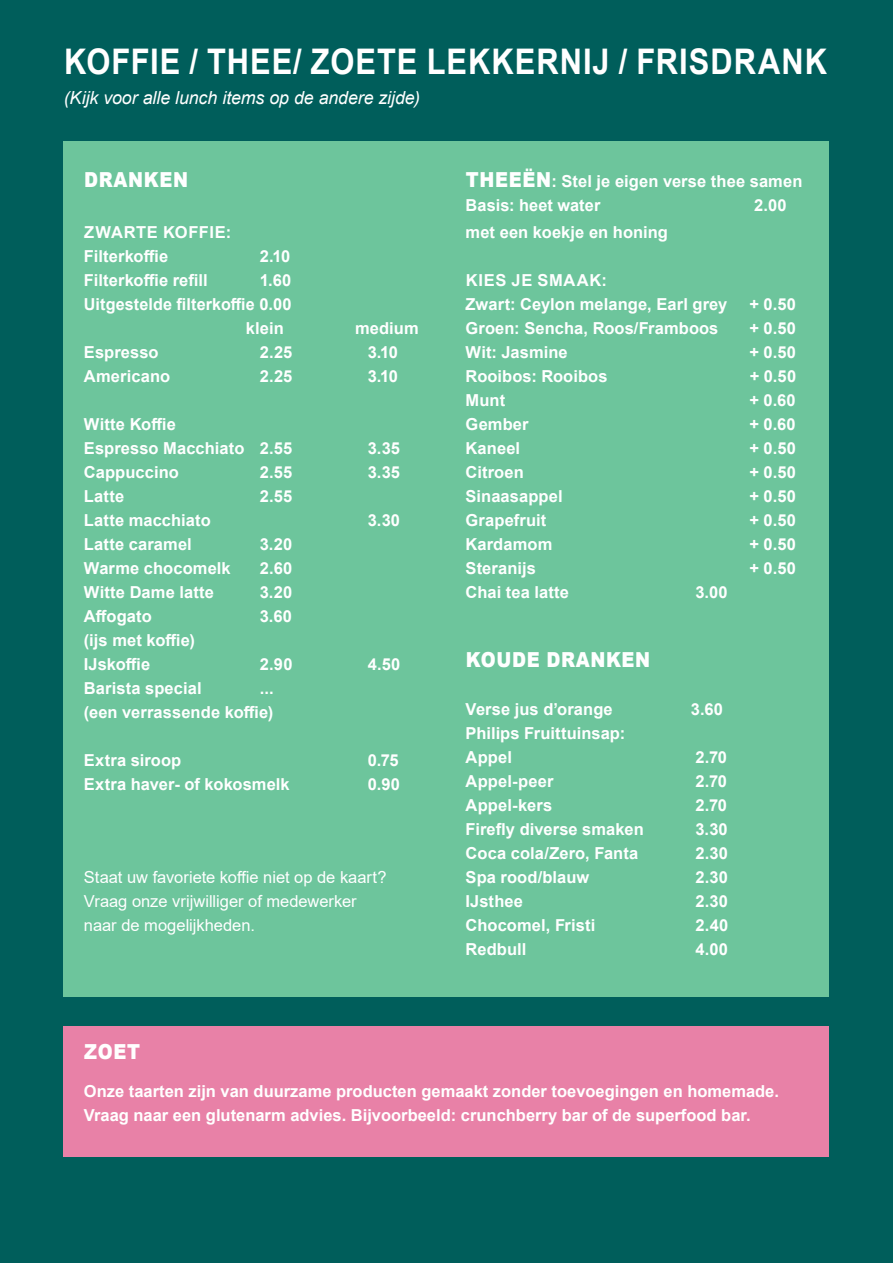
<style>
.page{position:relative;width:893px;height:1263px;background:#005e5b}
.page>*{position:absolute;margin:0;border:0;box-sizing:border-box;transform-origin:0 0}
.t1{font:700 35.25px "Arial";letter-spacing:.03em;color:#fff;scale:.87 1}
.t2{font:900 20.7px "Arial";letter-spacing:.035em;color:#fff;scale:.87 1}
.t3{font:italic 18px "Arial";letter-spacing:-.005em;color:#fff}
.t4{font:700 16.5px/24px "Arial";letter-spacing:.005em;color:#fff}
.t5{font:16.5px/24px "Arial";color:#fff}
.t6{font:700 16.5px "Arial";letter-spacing:.035em;color:#fff}
.t7{font:700 16.5px "Arial";letter-spacing:.045em;color:#fff}
.s1{font-weight:900;font-size:20.7px}
</style>
<div class="page">
<div style="left:64px;top:141px;width:765px;height:856px;background:#6dc59c"></div>
<div style="left:64px;top:1026px;width:765px;height:131px;background:#e881a7"></div>
<p class="t1" style="left:64px;top:37px;width:878px">KOFFIE / THEE/ ZOETE LEKKERNIJ / FRISDRANK</p>
<p class="t3" style="left:64px;top:86px;width:358px">(Kijk voor alle lunch items op de andere zijde)</p>
<p class="t2" style="left:84px;top:164px;width:121px">DRANKEN</p>
<p class="t6" style="left:84px;top:220px;width:148px">ZWARTE KOFFIE:</p>
<p class="t4" style="left:84px;top:244px;width:86px">Filterkoffie</p>
<p class="t4" style="left:260px;top:244px;width:32px">2.10</p>
<p class="t4" style="left:84px;top:268px;width:125px">Filterkoffie refill</p>
<p class="t4" style="left:260px;top:268px;width:33px">1.60</p>
<p class="t4" style="left:84px;top:292px;width:209px">Uitgestelde filterkoffie 0.00</p>
<p class="t4" style="left:246px;top:316px;width:39px">klein</p>
<p class="t4" style="left:355px;top:316px;width:65px">medium</p>
<p class="t4" style="left:84px;top:340px;width:76px">Espresso</p>
<p class="t4" style="left:260px;top:340px;width:34px">2.25</p>
<p class="t4" style="left:368px;top:340px;width:32px">3.10</p>
<p class="t4" style="left:84px;top:364px;width:88px">Americano</p>
<p class="t4" style="left:260px;top:364px;width:34px">2.25</p>
<p class="t4" style="left:368px;top:364px;width:32px">3.10</p>
<p class="t4" style="left:84px;top:412px;width:93px">Witte Koffie</p>
<p class="t4" style="left:84px;top:436px;width:210px">Espresso Macchiato 2.55</p>
<p class="t4" style="left:368px;top:436px;width:34px">3.35</p>
<p class="t4" style="left:84px;top:460px;width:96px">Cappuccino</p>
<p class="t4" style="left:260px;top:460px;width:34px">2.55</p>
<p class="t4" style="left:368px;top:460px;width:34px">3.35</p>
<p class="t4" style="left:84px;top:484px;width:42px">Latte</p>
<p class="t4" style="left:260px;top:484px;width:34px">2.55</p>
<p class="t4" style="left:84px;top:508px;width:128px">Latte macchiato</p>
<p class="t4" style="left:368px;top:508px;width:34px">3.30</p>
<p class="t4" style="left:84px;top:532px;width:109px">Latte caramel</p>
<p class="t4" style="left:260px;top:532px;width:34px">3.20</p>
<p class="t4" style="left:84px;top:556px;width:148px">Warme chocomelk</p>
<p class="t4" style="left:260px;top:556px;width:34px">2.60</p>
<p class="t4" style="left:84px;top:580px;width:132px">Witte Dame latte</p>
<p class="t4" style="left:260px;top:580px;width:34px">3.20</p>
<p class="t4" style="left:84px;top:604px;width:69px">Affogato</p>
<p class="t4" style="left:260px;top:604px;width:34px">3.60</p>
<p class="t4" style="left:84px;top:628px;width:113px">(ijs met koffie)</p>
<p class="t4" style="left:84px;top:652px;width:68px">IJskoffie</p>
<p class="t4" style="left:260px;top:652px;width:34px">2.90</p>
<p class="t4" style="left:368px;top:652px;width:34px">4.50</p>
<p class="t4" style="left:84px;top:676px;width:119px">Barista special</p>
<p class="t4" style="left:84px;top:676px;width:191px;text-align:right">...<br>(een verrassende koffie)</p>
<p class="t4" style="left:84px;top:748px;width:99px">Extra siroop</p>
<p class="t4" style="left:368px;top:748px;width:33px">0.75</p>
<p class="t4" style="left:84px;top:772px;width:207px">Extra haver- of kokosmelk</p>
<p class="t4" style="left:368px;top:772px;width:34px">0.90</p>
<p class="t5" style="left:84px;top:865px;width:304px">Staat uw favoriete koffie niet op de kaart?<br>Vraag onze vrijwilliger of medewerker naar de mogelijkheden.</p>
<p class="t4" style="left:466px;top:169px;width:338px"><span class="s1">THEEËN</span>: Stel je eigen verse thee samen</p>
<p class="t4" style="left:466px;top:193px;width:136px">Basis: heet water</p>
<p class="t4" style="left:754px;top:193px;width:34px">2.00</p>
<p class="t4" style="left:466px;top:220px;width:204px">met een koekje en honing</p>
<p class="t7" style="left:466px;top:268px;width:143px">KIES JE SMAAK:</p>
<p class="t4" style="left:466px;top:292px;width:263px">Zwart: Ceylon melange, Earl grey</p>
<p class="t4" style="left:749px;top:292px;width:48px">+ 0.50</p>
<p class="t4" style="left:466px;top:316px;width:254px">Groen: Sencha, Roos/Framboos</p>
<p class="t4" style="left:749px;top:316px;width:48px">+ 0.50</p>
<p class="t4" style="left:466px;top:340px;width:104px">Wit: Jasmine</p>
<p class="t4" style="left:749px;top:340px;width:48px">+ 0.50</p>
<p class="t4" style="left:466px;top:364px;width:143px">Rooibos: Rooibos</p>
<p class="t4" style="left:750px;top:364px;width:48px">+ 0.50</p>
<p class="t4" style="left:466px;top:388px;width:41px">Munt</p>
<p class="t4" style="left:749px;top:388px;width:48px">+ 0.60</p>
<p class="t4" style="left:466px;top:412px;width:65px">Gember</p>
<p class="t4" style="left:749px;top:412px;width:48px">+ 0.60</p>
<p class="t4" style="left:466px;top:436px;width:56px">Kaneel</p>
<p class="t4" style="left:749px;top:436px;width:48px">+ 0.50</p>
<p class="t4" style="left:466px;top:460px;width:60px">Citroen</p>
<p class="t4" style="left:749px;top:460px;width:48px">+ 0.50</p>
<p class="t4" style="left:466px;top:484px;width:99px">Sinaasappel</p>
<p class="t4" style="left:749px;top:484px;width:48px">+ 0.50</p>
<p class="t4" style="left:466px;top:508px;width:82px">Grapefruit</p>
<p class="t4" style="left:749px;top:508px;width:48px">+ 0.50</p>
<p class="t4" style="left:466px;top:532px;width:88px">Kardamom</p>
<p class="t4" style="left:749px;top:532px;width:48px">+ 0.50</p>
<p class="t4" style="left:466px;top:556px;width:72px">Steranijs</p>
<p class="t4" style="left:749px;top:556px;width:48px">+ 0.50</p>
<p class="t4" style="left:466px;top:580px;width:105px">Chai tea latte</p>
<p class="t4" style="left:695px;top:580px;width:34px">3.00</p>
<p class="t2" style="left:466px;top:644px;width:213px">KOUDE DRANKEN</p>
<p class="t4" style="left:466px;top:697px;width:149px">Verse jus d’orange</p>
<p class="t4" style="left:691px;top:697px;width:34px">3.60</p>
<p class="t4" style="left:466px;top:721px;width:161px">Philips Fruittuinsap:<br>Appel</p>
<p class="t4" style="left:695px;top:745px;width:33px">2.70</p>
<p class="t4" style="left:466px;top:769px;width:89px">Appel-peer</p>
<p class="t4" style="left:695px;top:769px;width:33px">2.70</p>
<p class="t4" style="left:466px;top:793px;width:88px">Appel-kers</p>
<p class="t4" style="left:695px;top:793px;width:33px">2.70</p>
<p class="t4" style="left:466px;top:817px;width:180px">Firefly diverse smaken</p>
<p class="t4" style="left:695px;top:817px;width:34px">3.30</p>
<p class="t4" style="left:466px;top:841px;width:174px">Coca cola/Zero, Fanta</p>
<p class="t4" style="left:695px;top:841px;width:34px">2.30</p>
<p class="t4" style="left:466px;top:865px;width:125px">Spa rood/blauw</p>
<p class="t4" style="left:695px;top:865px;width:34px">2.30</p>
<p class="t4" style="left:466px;top:889px;width:59px">IJsthee</p>
<p class="t4" style="left:695px;top:889px;width:34px">2.30</p>
<p class="t4" style="left:466px;top:913px;width:131px">Chocomel, Fristi</p>
<p class="t4" style="left:695px;top:913px;width:34px">2.40</p>
<p class="t4" style="left:466px;top:937px;width:62px">Redbull</p>
<p class="t4" style="left:695px;top:937px;width:34px">4.00</p>
<p class="t2" style="left:84px;top:1036px;width:66px">ZOET</p>
<p class="t4" style="left:84px;top:1079px;width:696px">Onze taarten zijn van duurzame producten gemaakt zonder toevoegingen en homemade.<br>Vraag naar een glutenarm advies. Bijvoorbeeld: crunchberry bar of de superfood bar.</p>
</div>
